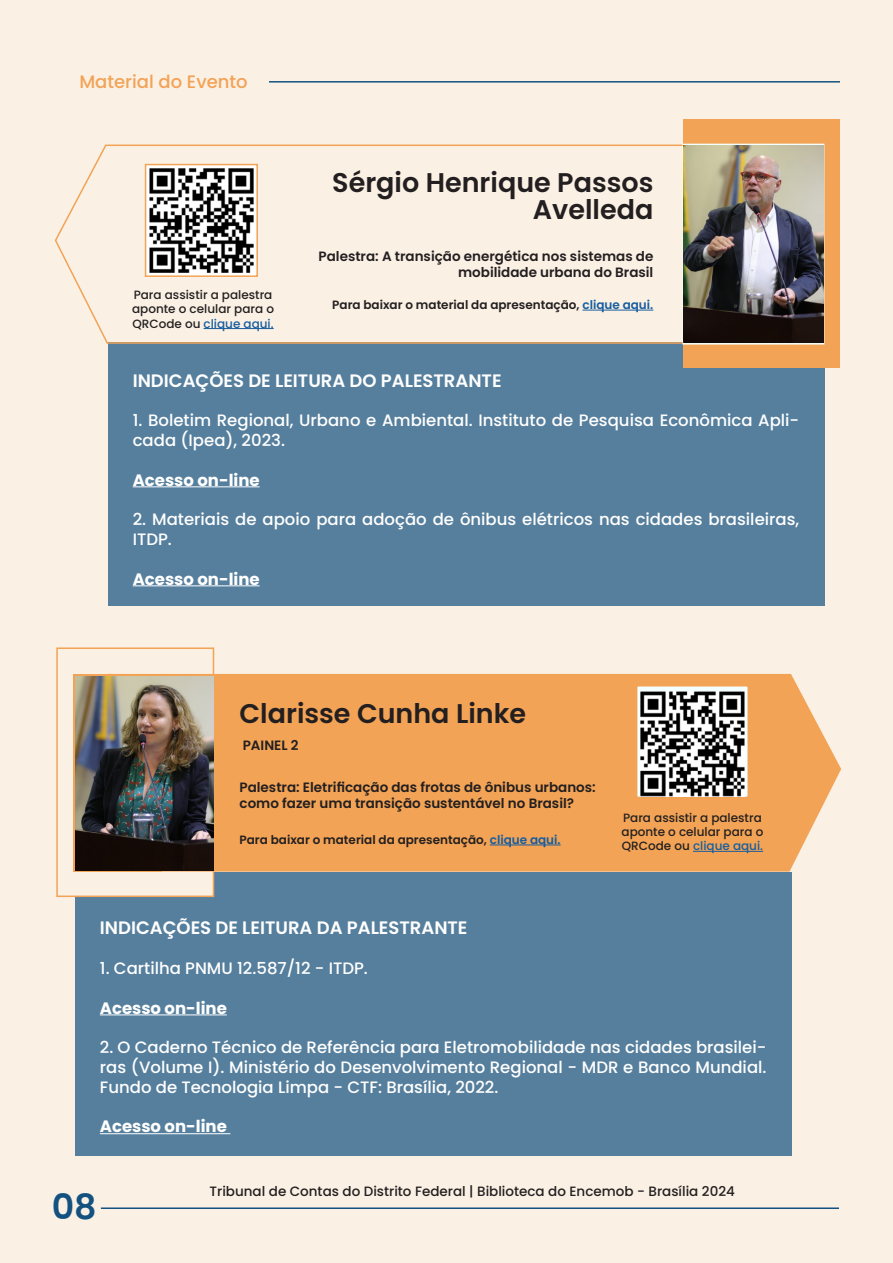
<style>
.page{position:relative;width:893px;height:1263px;background:#faf0e4}
.page>*{position:absolute;margin:0;border:0;box-sizing:border-box;transform-origin:0 0}
.t1{font:600 34.95px "Poppins";color:#135280}
.t2{font:600 27px/27px "Poppins";color:#231f20;text-align:right}
.t3{font:600 18px "Poppins";color:#fff}
.t4{font:500 18px "Poppins";color:#f3a356}
.t5{font:500 16.5px/19.8px "Poppins";color:#fff}
.t6{font:700 16.5px "Poppins";color:#fff}
.t7{font:600 13.5px/16.2px "Poppins";color:#231f20;text-align:right}
.t8{font:500 13.5px "Poppins";color:#231f20}
.t9{font:500 12px/14.4px "Poppins";color:#231f20}
.t10{font:600 12px "Poppins";color:#231f20}
.s1{color:#175d9e}
</style>
<div class="page">
<hr style="left:101px;top:1207px;width:738px;height:2px;background:#135280">
<hr style="left:210px;top:81px;width:630px;height:2px;background:#135280">
<div style="left:108px;top:342px;width:716px;height:264px;background:#567f9d"></div>
<div style="left:75px;top:872px;width:717px;height:283px;background:#567f9d"></div>
<svg style="left:54px;top:144px;width:771px;height:248px"></svg>
<hr style="left:582px;top:310px;width:71px;height:1px;background:#175d9e">
<hr style="left:204px;top:328px;width:70px;height:1px;background:#175d9e">
<div style="left:683px;top:120px;width:157px;height:248px;background:#f2a355"></div>
<div style="left:682px;top:144px;width:142px;height:201px;border:2px solid #f4ffff"></div>
<div style="left:198px;top:57px;width:71px;height:41px;background:#faf0e4"></div>
<hr style="left:133px;top:486px;width:127px;height:1px;background:#fff">
<hr style="left:133px;top:585px;width:127px;height:1px;background:#fff">
<img style="left:684px;top:146px;width:139px;height:196px">
<div style="left:56px;top:647px;width:158px;height:250px;background:#faf0e4;border:2px solid #f2a355"></div>
<hr style="left:100px;top:1014px;width:127px;height:1px;background:#fff">
<hr style="left:100px;top:1133px;width:130px;height:1px;background:#fff">
<div style="left:162px;top:674px;width:679px;height:198px;background:#f2a355"></div>
<svg style="left:74px;top:674px;width:88px;height:198px"></svg>
<hr style="left:490px;top:845px;width:71px;height:1px;background:#175d9e">
<hr style="left:693px;top:851px;width:70px;height:1px;background:#175d9e">
<img style="left:75px;top:677px;width:138px;height:194px">
<svg style="left:145px;top:164px;width:113px;height:113px;background:#e9d0b9"></svg>
<div style="left:636px;top:685px;width:113px;height:113px;background:#f4ffff;border:2px solid #f3a356"></div>
<img style="left:641px;top:691px;width:104px;height:105px">
<img style="left:149px;top:169px;width:104px;height:103px">
<p class="t4" style="left:79px;top:71px;width:170px">Material do Evento</p>
<p class="t9" style="left:132px;top:287px;width:143px">Para assistir a palestra aponte o celular para o<br>QRCode ou <span class="s1">clique aqui.</span></p>
<p class="t2" style="left:332px;top:169px;width:323px">Sérgio Henrique Passos<br>Avelleda</p>
<p class="t7" style="left:319px;top:248px;width:336px">Palestra: A transição energética nos sistemas de mobilidade urbana do Brasil</p>
<p class="t10" style="left:332px;top:298px;width:323px">Para baixar o material da apresentação, <span class="s1">clique aqui.</span></p>
<p class="t3" style="left:133px;top:370px;width:370px">INDICAÇÕES DE LEITURA DO PALESTRANTE</p>
<p class="t5" style="left:133px;top:411px;width:668px">1. Boletim Regional, Urbano e Ambiental. Instituto de Pesquisa Econômica Apli&shy;cada (Ipea), 2023.</p>
<p class="t6" style="left:133px;top:470px;width:128px">Acesso on-line</p>
<p class="t5" style="left:133px;top:510px;width:668px">2. Materiais de apoio para adoção de ônibus elétricos nas cidades brasileiras,<br>ITDP.</p>
<p class="t6" style="left:133px;top:569px;width:128px">Acesso on-line</p>
<p class="t2" style="left:240px;top:701px;width:288px">Clarisse Cunha Linke</p>
<p class="t7" style="left:243px;top:738px;width:57px">PAINEL 2</p>
<p class="t7" style="left:240px;top:779px;width:358px;text-align:left">Palestra: Eletrificação das frotas de ônibus urbanos: como fazer uma transição sustentável no Brasil?</p>
<p class="t10" style="left:240px;top:833px;width:323px">Para baixar o material da apresentação, <span class="s1">clique aqui.</span></p>
<p class="t9" style="left:621px;top:810px;width:143px">Para assistir a palestra aponte o celular para o<br>QRCode ou <span class="s1">clique aqui.</span></p>
<p class="t3" style="left:100px;top:918px;width:369px">INDICAÇÕES DE LEITURA DA PALESTRANTE</p>
<p class="t5" style="left:100px;top:958px;width:270px">1. Cartilha PNMU 12.587/12 - ITDP.</p>
<p class="t6" style="left:100px;top:998px;width:128px">Acesso on-line</p>
<p class="t5" style="left:100px;top:1038px;width:668px;text-align:justify">2. O Caderno Técnico de Referência para Eletromobilidade nas cidades brasilei&shy;ras (Volume I). Ministério do Desenvolvimento Regional - MDR e Banco Mundial.<br>Fundo de Tecnologia Limpa - CTF: Brasília, 2022.</p>
<p class="t6" style="left:100px;top:1117px;width:128px">Acesso on-line</p>
<p class="t1" style="left:52px;top:1186px;width:46px">08</p>
<p class="t8" style="left:210px;top:1183px;width:527px">Tribunal de Contas do Distrito Federal | Biblioteca do Encemob - Brasília 2024</p>
</div>
